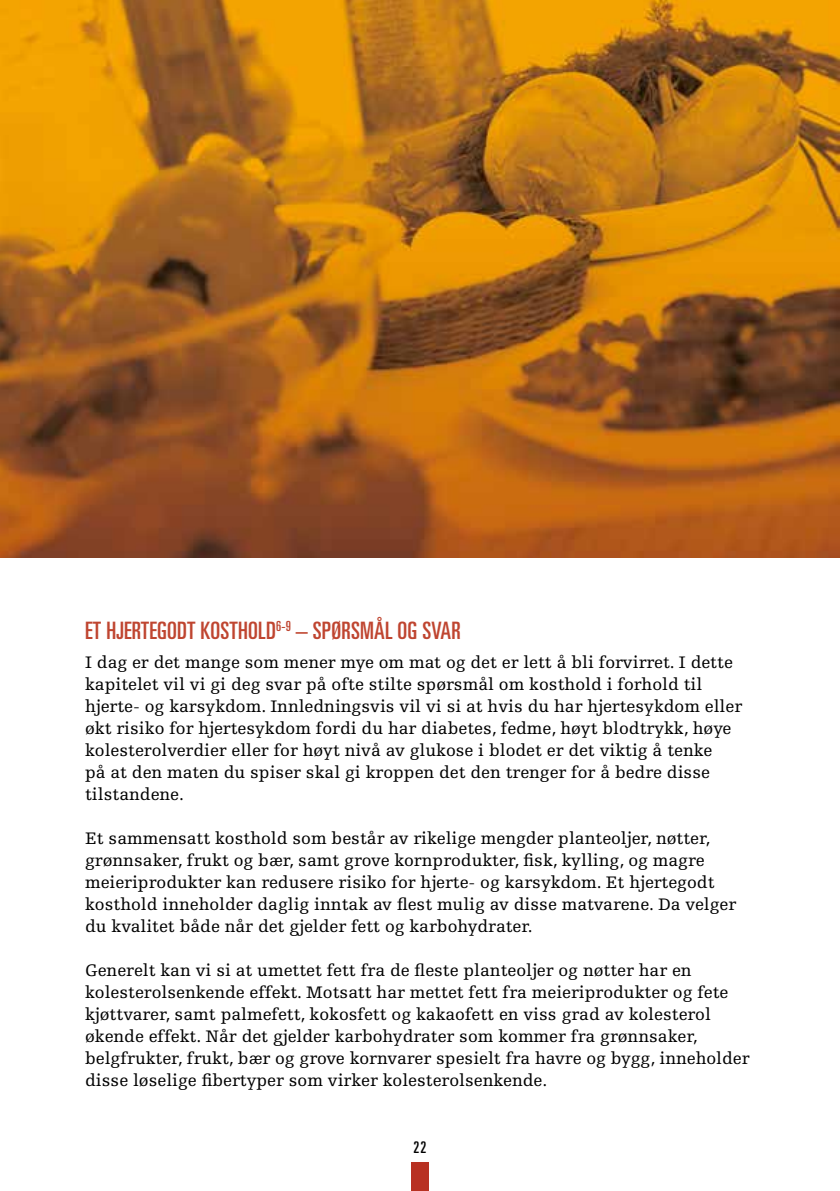
<style>
.page{position:relative;width:840px;height:1191px;background:#fff}
.page>*{position:absolute;margin:0;border:0;box-sizing:border-box;transform-origin:0 0}
.t1{font:ultra-condensed 24px "Univers";letter-spacing:.01em;color:#bf4530}
.t2{font:17.6px/22px "Egyptienne F";color:#000}
.t3{font:ultra-condensed 16px "Univers";color:#000}
</style>
<div class="page">
<img style="left:0;top:0;width:839px;height:558px">
<div style="left:411px;top:1162px;width:17px;height:29px;background:#b83122"></div>
<h1 class="t1" style="left:85px;top:617px;width:377px">ET HJERTEGODT KOSTHOLD<sup>6-9</sup> – SPØRSMÅL OG SVAR</h1>
<p class="t2" style="left:85px;top:651px;width:658px">I dag er det mange som mener mye om mat og det er lett å bli forvirret. I dette kapitelet vil vi gi deg svar på ofte stilte spørsmål om kosthold i forhold til hjerte- og karsykdom. Innledningsvis vil vi si at hvis du har hjertesykdom eller økt risiko for hjertesykdom fordi du har diabetes, fedme, høyt blodtrykk, høye kolesterolverdier eller for høyt nivå av glukose i blodet er det viktig å tenke<br>på at den maten du spiser skal gi kroppen det den trenger for å bedre disse tilstandene.</p>
<p class="t2" style="left:85px;top:827px;width:652px">Et sammensatt kosthold som består av rikelige mengder planteoljer, nøtter, grønnsaker, frukt og bær, samt grove kornprodukter, fisk, kylling, og magre meieriprodukter kan redusere risiko for hjerte- og karsykdom. Et hjertegodt kosthold inneholder daglig inntak av flest mulig av disse matvarene. Da velger du kvalitet både når det gjelder fett og karbohydrater.</p>
<p class="t2" style="left:85px;top:959px;width:665px">Generelt kan vi si at umettet fett fra de fleste planteoljer og nøtter har en kolesterolsenkende effekt. Motsatt har mettet fett fra meieriprodukter og fete kjøttvarer, samt palmefett, kokosfett og kakaofett en viss grad av kolesterol økende effekt. Når det gjelder karbohydrater som kommer fra grønnsaker, belgfrukter, frukt, bær og grove kornvarer spesielt fra havre og bygg, inneholder disse løselige fibertyper som virker kolesterolsenkende.</p>
<p class="t3" style="left:413px;top:1137px;width:14px">22</p>
</div>
